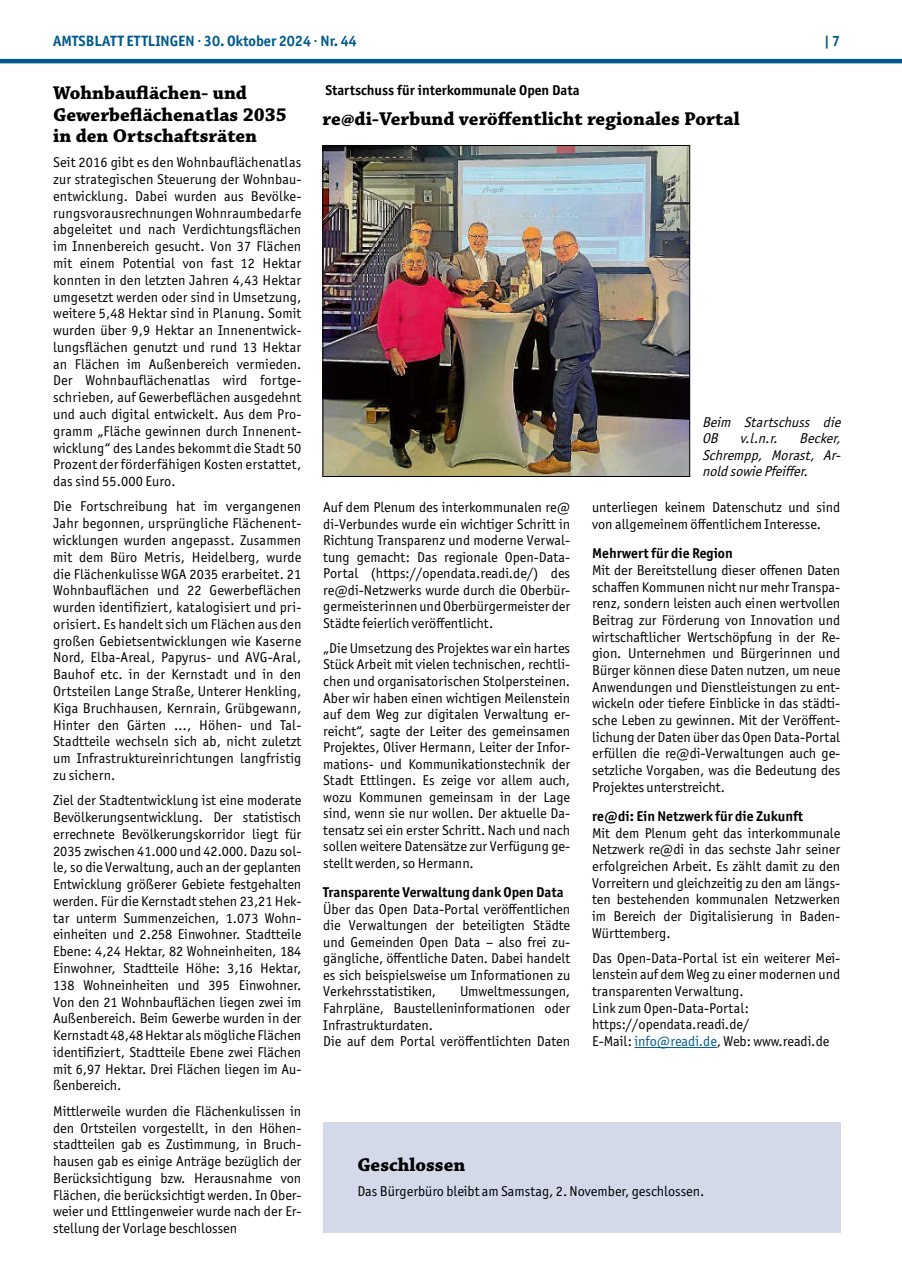
<style>
.page{position:relative;width:902px;height:1280px;background:#fff}
.page>*{position:absolute;margin:0;border:0;box-sizing:border-box;transform-origin:0 0}
.t1{font:700 19.5px/21.3px "Chaparral Pro";color:#000}
.t2{font:700 15px "Officina Sans ITC Pro";color:#01598b}
.t3{font:14.25px/16.8px "Officina Sans ITC Pro";color:#000;text-align:justify}
.t4{font:700 14.25px "Officina Sans ITC Pro";color:#000}
.t5{font:italic 14.25px/16.5px "Officina Sans ITC Pro";color:#000}
.s1{color:#01598b}
</style>
<div class="page">
<hr style="left:0;top:59px;width:901px;height:4px;background:#01598b">
<img style="left:324px;top:147px;width:364px;height:328px">
<div style="left:322px;top:145px;width:368px;height:332px;border:1px solid #000"></div>
<hr style="left:634px;top:1047px;width:83px;height:1px;background:#01598b">
<div style="left:323px;top:1122px;width:517px;height:111px;background:#d4d9e9"></div>
<p class="t2" style="left:53px;top:31px;width:305px">AMTSBLATT ETTLINGEN · 30. Oktober 2024 · Nr. 44</p>
<p class="t2" style="left:824px;top:31px;width:18px">| 7</p>
<h1 class="t1" style="left:53px;top:83px;width:235px">Wohnbauflächen- und<br>Gewerbeflächenatlas 2035 in den Ortschaftsräten</h1>
<p class="t3" style="left:53px;top:154px;width:250px">Seit 2016 gibt es den Wohnbauflächenatlas zur strategischen Steuerung der Wohnbau&shy;entwicklung. Dabei wurden aus Bevölke&shy;rungsvorausrechnungen Wohnraumbedarfe abgeleitet und nach Verdichtungsflächen im Innenbereich gesucht. Von 37 Flächen mit einem Potential von fast 12 Hektar konnten in den letzten Jahren 4,43 Hektar umgesetzt werden oder sind in Umsetzung, weitere 5,48 Hektar sind in Planung. Somit wurden über 9,9 Hektar an Innenentwick&shy;lungsflächen genutzt und rund 13 Hektar an Flächen im Außenbereich vermieden.<br>Der Wohnbauflächenatlas wird fortge&shy;schrieben, auf Gewerbeflächen ausgedehnt und auch digital entwickelt. Aus dem Pro&shy;gramm „Fläche gewinnen durch Innenent&shy;wicklung“ des Landes bekommt die Stadt 50<br>Prozent der förderfähigen Kosten erstattet, das sind 55.000 Euro.</p>
<p class="t3" style="left:53px;top:498px;width:250px">Die Fortschreibung hat im vergangenen Jahr begonnen, ursprüngliche Flächenent&shy;wicklungen wurden angepasst. Zusammen mit dem Büro Metris, Heidelberg, wurde die Flächenkulisse WGA 2035 erarbeitet. 21<br>Wohnbauflächen und 22 Gewerbeflächen wurden identifiziert, katalogisiert und pri&shy;orisiert. Es handelt sich um Flächen aus den großen Gebietsentwicklungen wie Kaserne Nord, Elba-Areal, Papyrus- und AVG-Aral, Bauhof etc. in der Kernstadt und in den Ortsteilen Lange Straße, Unterer Henkling, Kiga Bruchhausen, Kernrain, Grübgewann, Hinter den Gärten …, Höhen- und Tal-Stadtteile wechseln sich ab, nicht zuletzt um Infrastruktureinrichtungen langfristig zu sichern.</p>
<p class="t3" style="left:53px;top:792px;width:250px">Ziel der Stadtentwicklung ist eine moderate Bevölkerungsentwicklung. Der statistisch errechnete Bevölkerungskorridor liegt für 2035 zwischen 41.000 und 42.000. Dazu sol&shy;le, so die Verwaltung, auch an der geplanten Entwicklung größerer Gebiete festgehalten werden. Für die Kernstadt stehen 23,21 Hek&shy;tar unterm Summenzeichen, 1.073 Wohn&shy;einheiten und 2.258 Einwohner. Stadtteile Ebene: 4,24 Hektar, 82 Wohneinheiten, 184<br>Einwohner, Stadtteile Höhe: 3,16 Hektar, 138 Wohneinheiten und 395 Einwohner.<br>Von den 21 Wohnbauflächen liegen zwei im Außenbereich. Beim Gewerbe wurden in der Kernstadt 48,48 Hektar als mögliche Flächen identifiziert, Stadtteile Ebene zwei Flächen mit 6,97 Hektar. Drei Flächen liegen im Au&shy;ßenbereich.</p>
<p class="t3" style="left:53px;top:1102px;width:250px">Mittlerweile wurden die Flächenkulissen in den Ortsteilen vorgestellt, in den Höhen&shy;stadtteilen gab es Zustimmung, in Bruch&shy;hausen gab es einige Anträge bezüglich der Berücksichtigung bzw. Herausnahme von Flächen, die berücksichtigt werden. In Ober&shy;weier und Ettlingenweier wurde nach der Er&shy;stellung der Vorlage beschlossen</p>
<p class="t4" style="left:325px;top:82px;width:255px">Startschuss für interkommunale Open Data</p>
<h1 class="t1" style="left:322px;top:109px;width:418px">re@di-Verbund veröffentlicht regionales Portal</h1>
<p class="t5" style="left:702px;top:413px;width:144px">Beim Startschuss die<br>OB</p>
<p class="t5" style="left:702px;top:430px;width:144px;text-align:justify;text-indent:97px">Becker, Schrempp, Morast, Ar&shy;noldsowiePfeiffer.</p>
<p class="t5" style="left:739px;top:430px;width:43px">v.l.n.r.</p>
<p class="t3" style="left:592px;top:499px;width:250px">unterliegen keinem Datenschutz und sind von allgemeinem öffentlichem Interesse.</p>
<p class="t4" style="left:592px;top:544px;width:142px">Mehrwert für die Region</p>
<p class="t3" style="left:592px;top:562px;width:250px">Mit der Bereitstellung dieser offenen Daten schaffen Kommunen nicht nur mehr Transpa&shy;renz, sondern leisten auch einen wertvollen Beitrag zur Förderung von Innovation und wirtschaftlicher Wertschöpfung in der Re&shy;gion. Unternehmen und Bürgerinnen und Bürger können diese Daten nutzen, um neue Anwendungen und Dienstleistungen zu ent&shy;wickeln oder tiefere Einblicke in das städti&shy;sche Leben zu gewinnen. Mit der Veröffent&shy;lichung der Daten über das Open Data-Portal erfüllen die re@di-Verwaltungen auch ge&shy;setzliche Vorgaben, was die Bedeutung des Projektes unterstreicht.</p>
<p class="t4" style="left:592px;top:807px;width:212px">re@di: Ein Netzwerk für die Zukunft</p>
<p class="t3" style="left:592px;top:824px;width:250px">Mit dem Plenum geht das interkommunale Netzwerk re@di in das sechste Jahr seiner erfolgreichen Arbeit. Es zählt damit zu den Vorreitern und gleichzeitig zu den am längs&shy;ten bestehenden kommunalen Netzwerken im Bereich der Digitalisierung in Baden-Württemberg.</p>
<p class="t3" style="left:592px;top:949px;width:250px;text-align:left">Das Open-Data-Portal ist ein weiterer Mei&shy;lenstein auf dem Weg zu einer modernen und transparenten Verwaltung.<br>Link zum Open-Data-Portal: https://opendata.readi.de/<br>E-Mail: <span class="s1">info@readi.de</span>, Web: www.readi.de</p>
<p class="t3" style="left:323px;top:499px;width:248px">Auf dem Plenum des interkommunalen re@ di-Verbundes wurde ein wichtiger Schritt in Richtung Transparenz und moderne Verwal&shy;tung gemacht: Das regionale Open-Data-Portal (https://opendata.readi.de/) des re@di-Netzwerks wurde durch die Oberbür&shy;germeisterinnen und Oberbürgermeister der Städte feierlich veröffentlicht.</p>
<p class="t3" style="left:323px;top:640px;width:248px">„Die Umsetzung des Projektes war ein hartes Stück Arbeit mit vielen technischen, rechtli&shy;chen und organisatorischen Stolpersteinen.<br>Aber wir haben einen wichtigen Meilenstein auf dem Weg zur digitalen Verwaltung er&shy;reicht“, sagte der Leiter des gemeinsamen Projektes, Oliver Hermann, Leiter der Infor&shy;mations- und Kommunikationstechnik der Stadt Ettlingen. Es zeige vor allem auch, wozu Kommunen gemeinsam in der Lage sind, wenn sie nur wollen. Der aktuelle Da&shy;tensatz sei ein erster Schritt. Nach und nach sollen weitere Datensätze zur Verfügung ge&shy;stellt werden, so Hermann.</p>
<p class="t4" style="left:323px;top:883px;width:242px">Transparente Verwaltung dank Open Data</p>
<p class="t3" style="left:323px;top:901px;width:248px">Über das Open Data-Portal veröffentlichen die Verwaltungen der beteiligten Städte und Gemeinden Open Data – also frei zu&shy;gängliche, öffentliche Daten. Dabei handelt es sich beispielsweise um Informationen zu Verkehrsstatistiken,</p>
<p class="t3" style="left:323px;top:983px;width:248px;text-align:left;text-indent:137px">Umweltmessungen,<br>Fahrpläne, Baustelleninformationen oder<br>Infrastrukturdaten.<br>Die auf dem Portal veröffentlichten Daten</p>
<h1 class="t1" style="left:357px;top:1154px;width:109px">Geschlossen</h1>
<p class="t3" style="left:357px;top:1182px;width:348px">Das Bürgerbüro bleibt am Samstag, 2. November, geschlossen.</p>
</div>
